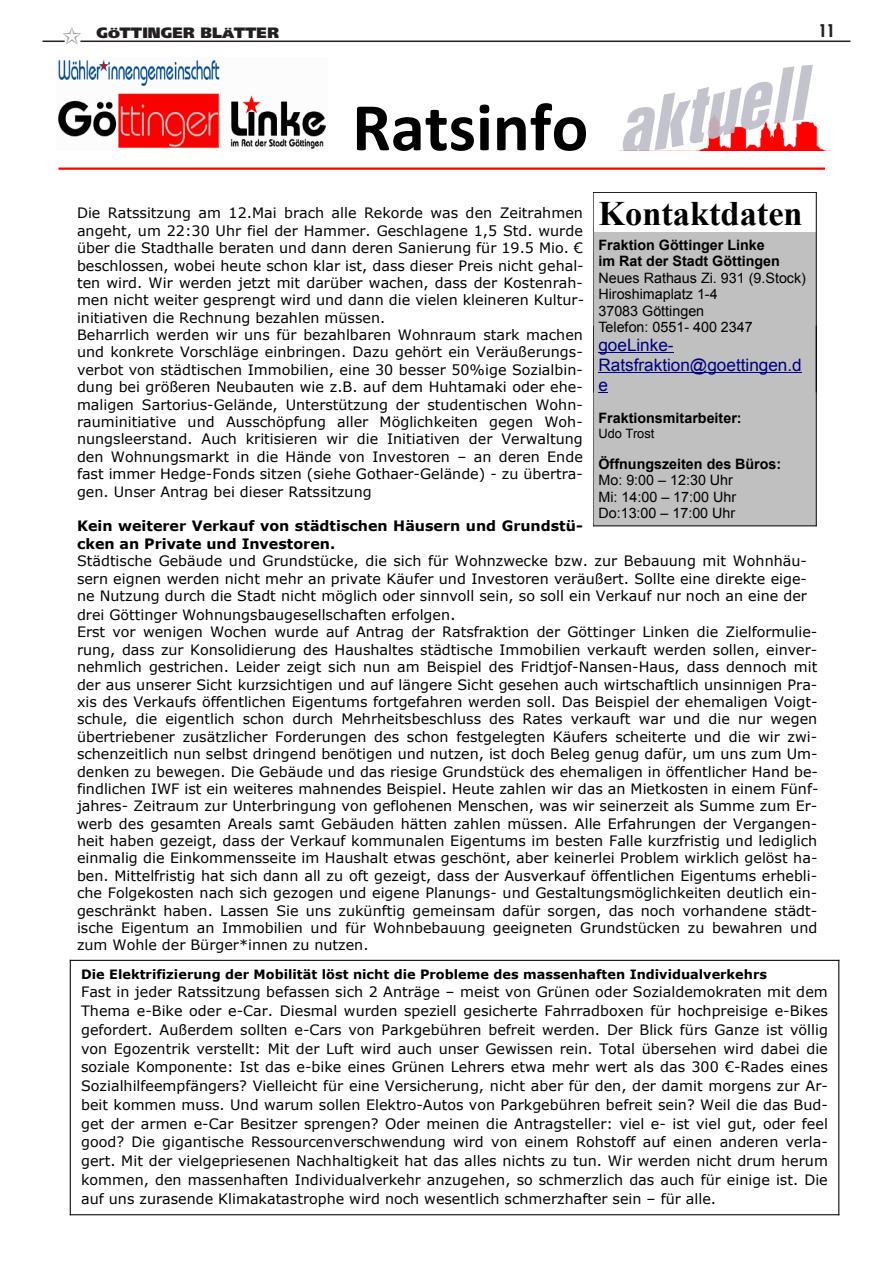
<style>
.page{position:relative;width:893px;height:1263px;background:#fff}
.page>*{position:absolute;margin:0;border:0;box-sizing:border-box;transform-origin:0 0}
.t1{font:700 68.7px "Calibri";color:#000}
.t2{font:700 34.35px "Times New Roman";color:#000}
.t3{font:700 condensed 18px "Futura BT";color:#231f20}
.t4{font:17.1px/19.8px "Arial";color:#000080}
.t5{font:900 15px "Frutiger";color:#231f20}
.t6{font:14.25px/17.4px "Verdana";color:#000}
.t7{font:14.25px/16.5px "Arial";color:#000}
.t8{font:700 14.25px/16.5px "Arial";color:#000}
.t9{font:700 14.25px/17.4px "Verdana";color:#000}
.t10{font:700 12.9px "Verdana";color:#000}
.t11{font:12.9px "Arial";color:#000}
.s1{font-size:11.25px}
.s2{font-size:15.75px}
</style>
<div class="page">
<hr style="left:80px;top:41px;width:770px;height:1px;background:#231f20">
<img style="left:58px;top:59px;width:268px;height:90px">
<img style="left:623px;top:65px;width:202px;height:85px">
<div style="left:594px;top:232px;width:221px;height:21px;background:#c0c0c0"></div>
<div style="left:594px;top:253px;width:221px;height:16px;background:#c0c0c0"></div>
<div style="left:594px;top:269px;width:221px;height:17px;background:#c0c0c0"></div>
<div style="left:594px;top:286px;width:221px;height:16px;background:#c0c0c0"></div>
<div style="left:594px;top:302px;width:221px;height:17px;background:#c0c0c0"></div>
<div style="left:594px;top:319px;width:221px;height:16px;background:#c0c0c0"></div>
<div style="left:594px;top:335px;width:221px;height:20px;background:#c0c0c0"></div>
<div style="left:594px;top:355px;width:221px;height:20px;background:#c0c0c0"></div>
<div style="left:594px;top:375px;width:221px;height:19px;background:#c0c0c0"></div>
<div style="left:594px;top:394px;width:221px;height:15px;background:#c0c0c0"></div>
<div style="left:594px;top:409px;width:221px;height:17px;background:#c0c0c0"></div>
<div style="left:594px;top:426px;width:221px;height:15px;background:#c0c0c0"></div>
<div style="left:594px;top:441px;width:221px;height:14px;background:#c0c0c0"></div>
<div style="left:594px;top:455px;width:221px;height:17px;background:#c0c0c0"></div>
<div style="left:594px;top:472px;width:221px;height:16px;background:#c0c0c0"></div>
<div style="left:594px;top:488px;width:221px;height:17px;background:#c0c0c0"></div>
<div style="left:594px;top:505px;width:221px;height:20px;background:#c0c0c0"></div>
<hr style="left:598px;top:352px;width:76px;height:1px;background:#000080">
<hr style="left:598px;top:372px;width:109px;height:1px;background:#000080">
<hr style="left:707px;top:372px;width:95px;height:1px;background:#000080">
<hr style="left:593px;top:192px;width:1px;height:200px;background:#000">
<hr style="left:593px;top:192px;width:224px;height:1px;background:#000">
<hr style="left:816px;top:192px;width:1px;height:200px;background:#000">
<hr style="left:593px;top:326px;width:1px;height:200px;background:#000">
<hr style="left:593px;top:525px;width:224px;height:1px;background:#000">
<hr style="left:816px;top:326px;width:1px;height:200px;background:#000">
<hr style="left:70px;top:960px;width:769px;height:1px;background:#000">
<hr style="left:838px;top:960px;width:1px;height:255px;background:#000">
<hr style="left:70px;top:1214px;width:769px;height:1px;background:#000">
<hr style="left:70px;top:960px;width:1px;height:255px;background:#000">
<hr style="left:58px;top:167px;width:767px;height:3px;background:#f00">
<svg style="left:43px;top:40px;width:38px;height:2px"></svg>
<p class="t5" style="left:97px;top:24px;width:184px">G<span class="s1">Ö</span>TTINGER BL<span class="s1">Ä</span>TTER</p>
<p class="t3" style="left:819px;top:20px;width:17px">11</p>
<h1 class="t1" style="left:352px;top:83px;width:238px">Ratsinfo</h1>
<h2 class="t2" style="left:598px;top:190px;width:206px">Kontaktdaten</h2>
<p class="t8" style="left:598px;top:237px;width:183px">Fraktion Göttinger Linke im Rat der Stadt Göttingen</p>
<p class="t7" style="left:598px;top:270px;width:209px">Neues Rathaus Zi. 931 (9.Stock)<br>Hiroshimaplatz 1-4<br>37083 Göttingen<br>Telefon: 0551- 400 2347</p>
<p class="t4" style="left:598px;top:336px;width:205px">goeLinke-<br>Ratsfraktion@goettingen.d e</p>
<p class="t8" style="left:598px;top:410px;width:145px">Fraktionsmitarbeiter:</p>
<p class="t11" style="left:598px;top:425px;width:58px">Udo Trost</p>
<p class="t8" style="left:598px;top:456px;width:184px">Öffnungszeiten des Büros:</p>
<p class="t7" style="left:598px;top:472px;width:139px">Mo: 9:00 – 12:30 Uhr<br>Mi: 14:00 – 17:00 Uhr<br>Do:13:00 – 17:00 Uhr</p>
<p class="t6" style="left:77px;top:204px;width:509px">Die Ratssitzung am 12.Mai brach alle Rekorde was den Zeitrahmen angeht, um 22:30 Uhr fiel der Hammer. Geschlagene 1,5 Std. wurde über die Stadthalle beraten und dann deren Sanierung für 19.5 Mio. € beschlossen, wobei heute schon klar ist, dass dieser Preis nicht gehal&shy;ten wird. Wir werden jetzt mit darüber wachen, dass der Kostenrah&shy;men nicht weiter gesprengt wird und dann die vielen kleineren Kultur&shy;initiativen die Rechnung bezahlen müssen.<br>Beharrlich werden wir uns für bezahlbaren Wohnraum stark machen und konkrete Vorschläge einbringen. Dazu gehört ein Veräußerungs&shy;verbot von städtischen Immobilien, eine 30 besser 50%ige Sozialbin&shy;dung bei größeren Neubauten wie z.B. auf dem Huhtamaki oder ehe&shy;maligen Sartorius-Gelände, Unterstützung der studentischen Wohn&shy;rauminitiative und Ausschöpfung aller Möglichkeiten gegen Woh&shy;nungsleerstand. Auch kritisieren wir die Initiativen der Verwaltung den Wohnungsmarkt in die Hände von Investoren – an deren Ende fast immer Hedge-Fonds sitzen (siehe Gothaer-Gelände) - zu übertra&shy;gen. Unser Antrag bei dieser Ratssitzung</p>
<p class="t9" style="left:77px;top:517px;width:507px">Kein weiterer Verkauf von städtischen Häusern und Grundstü&shy;cken an Private und Investoren.</p>
<p class="t6" style="left:77px;top:552px;width:732px;text-align:justify">Städtische Gebäude und Grundstücke, die sich für Wohnzwecke bzw. zur Bebauung mit Wohnhäu&shy;sern eignen werden nicht mehr an private Käufer und Investoren veräußert. Sollte eine direkte eige&shy;ne Nutzung durch die Stadt nicht möglich oder sinnvoll sein, so soll ein Verkauf nur noch an eine der</p>
<p class="t6" style="left:77px;top:606px;width:743px">drei Göttinger Wohnungsbaugesellschaften erfolgen<span class="s2">.<br></span>Erst vor wenigen Wochen wurde auf Antrag der Ratsfraktion der Göttinger Linken die Zielformulie&shy;rung, dass zur Konsolidierung des Haushaltes städtische Immobilien verkauft werden sollen, einver&shy;nehmlich gestrichen. Leider zeigt sich nun am Beispiel des Fridtjof-Nansen-Haus, dass dennoch mit der aus unserer Sicht kurzsichtigen und auf längere Sicht gesehen auch wirtschaftlich unsinnigen Pra&shy;xis des Verkaufs öffentlichen Eigentums fortgefahren werden soll. Das Beispiel der ehemaligen Voigt&shy;schule, die eigentlich schon durch Mehrheitsbeschluss des Rates verkauft war und die nur wegen übertriebener zusätzlicher Forderungen des schon festgelegten Käufers scheiterte und die wir zwi&shy;schenzeitlich nun selbst dringend benötigen und nutzen, ist doch Beleg genug dafür, um uns zum Um&shy;denken zu bewegen. Die Gebäude und das riesige Grundstück des ehemaligen in öffentlicher Hand be&shy;findlichen IWF ist ein weiteres mahnendes Beispiel. Heute zahlen wir das an Mietkosten in einem Fünf&shy;jahres- Zeitraum zur Unterbringung von geflohenen Menschen, was wir seinerzeit als Summe zum Er&shy;werb des gesamten Areals samt Gebäuden hätten zahlen müssen. Alle Erfahrungen der Vergangen&shy;heit haben gezeigt, dass der Verkauf kommunalen Eigentums im besten Falle kurzfristig und lediglich einmalig die Einkommensseite im Haushalt etwas geschönt, aber keinerlei Problem wirklich gelöst ha&shy;ben. Mittelfristig hat sich dann all zu oft gezeigt, dass der Ausverkauf öffentlichen Eigentums erhebli&shy;che Folgekosten nach sich gezogen und eigene Planungs- und Gestaltungsmöglichkeiten deutlich ein&shy;geschränkt haben. Lassen Sie uns zukünftig gemeinsam dafür sorgen, das noch vorhandene städt&shy;ische Eigentum an Immobilien und für Wohnbebauung geeigneten Grundstücken zu bewahren und zum Wohle der Bürger*innen zu nutzen.</p>
<p class="t10" style="left:81px;top:965px;width:687px">Die Elektrifizierung der Mobilität löst nicht die Probleme des massenhaften Individualverkehrs</p>
<p class="t6" style="left:81px;top:983px;width:748px;line-height:18.8px;text-align:justify">Fast in jeder Ratssitzung befassen sich 2 Anträge – meist von Grünen oder Sozialdemokraten mit dem Thema e-Bike oder e-Car. Diesmal wurden speziell gesicherte Fahrradboxen für hochpreisige e-Bikes gefordert. Außerdem sollten e-Cars von Parkgebühren befreit werden. Der Blick fürs Ganze ist völlig von Egozentrik verstellt: Mit der Luft wird auch unser Gewissen rein. Total übersehen wird dabei die soziale Komponente: Ist das e-bike eines Grünen Lehrers etwa mehr wert als das 300 €-Rades eines Sozialhilfeempfängers? Vielleicht für eine Versicherung, nicht aber für den, der damit morgens zur Ar&shy;beit kommen muss. Und warum sollen Elektro-Autos von Parkgebühren befreit sein? Weil die das Bud&shy;get der armen e-Car Besitzer sprengen? Oder meinen die Antragsteller: viel e- ist viel gut, oder feel good? Die gigantische Ressourcenverschwendung wird von einem Rohstoff auf einen anderen verla&shy;gert. Mit der vielgepriesenen Nachhaltigkeit hat das alles nichts zu tun. Wir werden nicht drum herum kommen, den massenhaften Individualverkehr anzugehen, so schmerzlich das auch für einige ist. Die auf uns zurasende Klimakatastrophe wird noch wesentlich schmerzhafter sein – für alle.</p>
</div>
